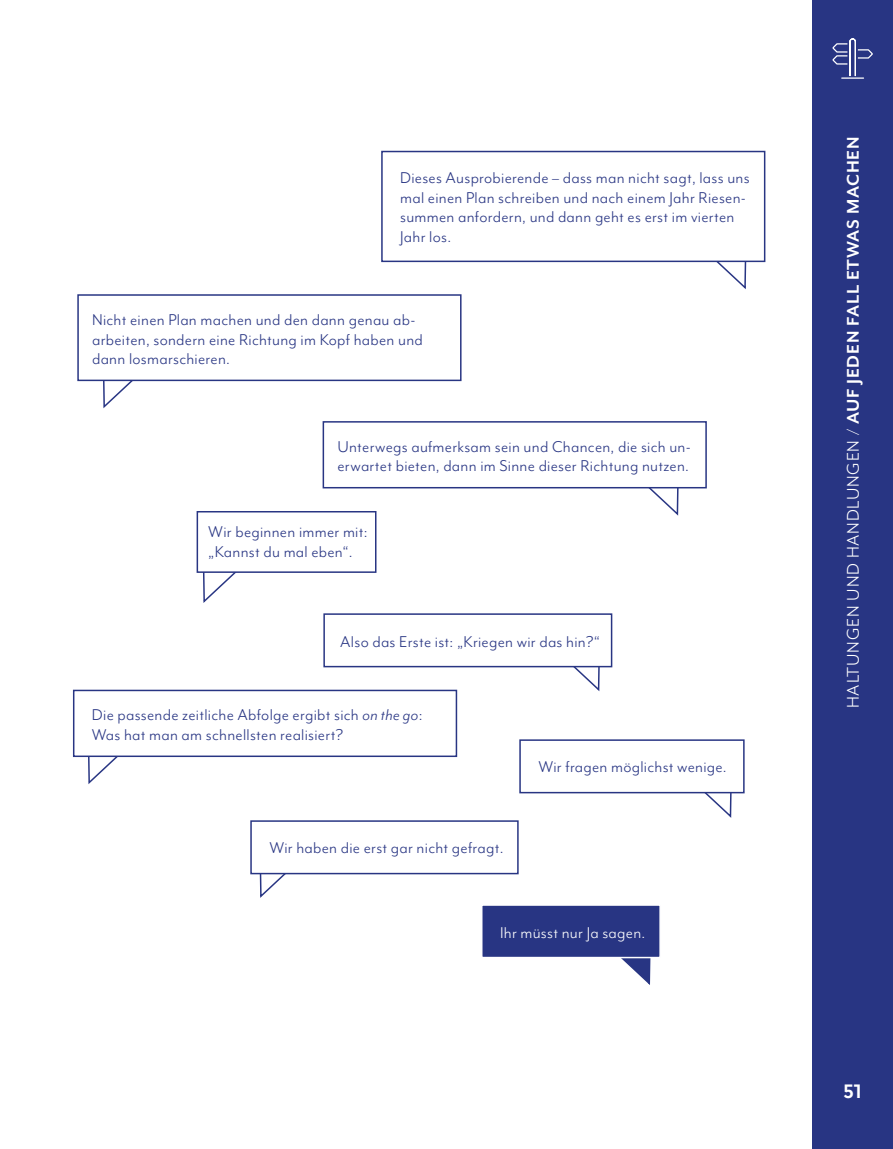
<style>
.page{position:relative;width:893px;height:1149px;background:#fff}
.page>*{position:absolute;margin:0;border:0;box-sizing:border-box;transform-origin:0 0}
.t1{font:19.5px "Mr Eaves Mod OT";letter-spacing:.04em;color:#fff}
.t2{font:18px/19.5px "Mr Eaves Mod OT";letter-spacing:.015em;color:#283583}
.t3{font:18px "Mr Eaves Mod OT";letter-spacing:.015em;color:#fff}
.t4{font:700 18px "Cy";color:#fff}
.s1{font-style:italic}
.s2{font-weight:700}
</style>
<div class="page">
<div style="left:812px;top:0;width:81px;height:1148px;background:#283583"></div>
<svg style="left:692px;top:793px;width:41px;height:25px"></svg>
<svg style="left:639px;top:488px;width:40px;height:28px"></svg>
<svg style="left:621px;top:958px;width:30px;height:27px"></svg>
<div style="left:481px;top:904px;width:180px;height:54px;background:#283583;border:2px solid #fff"></div>
<svg style="left:259px;top:874px;width:40px;height:24px"></svg>
<div style="left:250px;top:820px;width:269px;height:54px;background:#fff;border:2px solid #283583"></div>
<div style="left:519px;top:739px;width:226px;height:54px;background:#fff;border:2px solid #283583"></div>
<svg style="left:87px;top:756px;width:41px;height:28px"></svg>
<svg style="left:102px;top:381px;width:41px;height:27px"></svg>
<svg style="left:707px;top:262px;width:40px;height:27px"></svg>
<div style="left:73px;top:689px;width:384px;height:67px;background:#fff;border:2px solid #283583"></div>
<div style="left:323px;top:421px;width:384px;height:67px;background:#fff;border:2px solid #283583"></div>
<div style="left:77px;top:294px;width:385px;height:87px;background:#fff;border:2px solid #283583"></div>
<div style="left:381px;top:151px;width:384px;height:111px;background:#fff;border:2px solid #283583"></div>
<svg style="left:560px;top:667px;width:41px;height:24px"></svg>
<div style="left:323px;top:613px;width:289px;height:54px;background:#fff;border:2px solid #283583"></div>
<svg style="left:202px;top:572px;width:41px;height:31px"></svg>
<div style="left:197px;top:511px;width:179px;height:61px;background:#fff;border:2px solid #283583"></div>
<svg style="left:832px;top:38px;width:41px;height:39px"></svg>
<hr style="left:842px;top:77px;width:21px;height:2px;background:#fff">
<p class="t2" style="left:400px;top:168px;width:351px">Dieses Ausprobierende – dass man nicht sagt‚ lass uns mal einen Plan schreiben und nach einem Jahr Riesen&shy;summen anfordern, und dann geht es erst im vierten Jahr los.</p>
<p class="t2" style="left:92px;top:309px;width:332px">Nicht einen Plan machen und den dann genau ab&shy;arbeiten, sondern eine Richtung im Kopf haben und dann losmarschieren.</p>
<p class="t2" style="left:337px;top:436px;width:355px">Unterwegs aufmerksam sein und Chancen, die sich un&shy;erwartet bieten, dann im Sinne dieser Richtung nutzen.</p>
<p class="t2" style="left:208px;top:521px;width:161px">Wir beginnen immer mit: „Kannst du mal eben“.</p>
<p class="t2" style="left:340px;top:631px;width:261px">Also das Erste ist: „Kriegen wir das hin?“</p>
<p class="t2" style="left:92px;top:704px;width:332px">Die passende zeitliche Abfolge ergibt sich <span class="s1">on the go</span>:<br>Was hat man am schnellsten realisiert?</p>
<p class="t2" style="left:269px;top:837px;width:236px">Wir haben die erst gar nicht gefragt.</p>
<p class="t2" style="left:538px;top:756px;width:190px">Wir fragen möglichst wenige.</p>
<p class="t3" style="left:500px;top:922px;width:147px">Ihr müsst nur Ja sagen.</p>
<p class="t1" style="left:842px;top:708px;width:573px;rotate:-90deg">HALTUNGEN UND HANDLUNGEN / <span class="s2">AUF JEDEN FALL ETWAS MACHEN</span></p>
<p class="t4" style="left:844px;top:1077px;width:19px">51</p>
</div>
